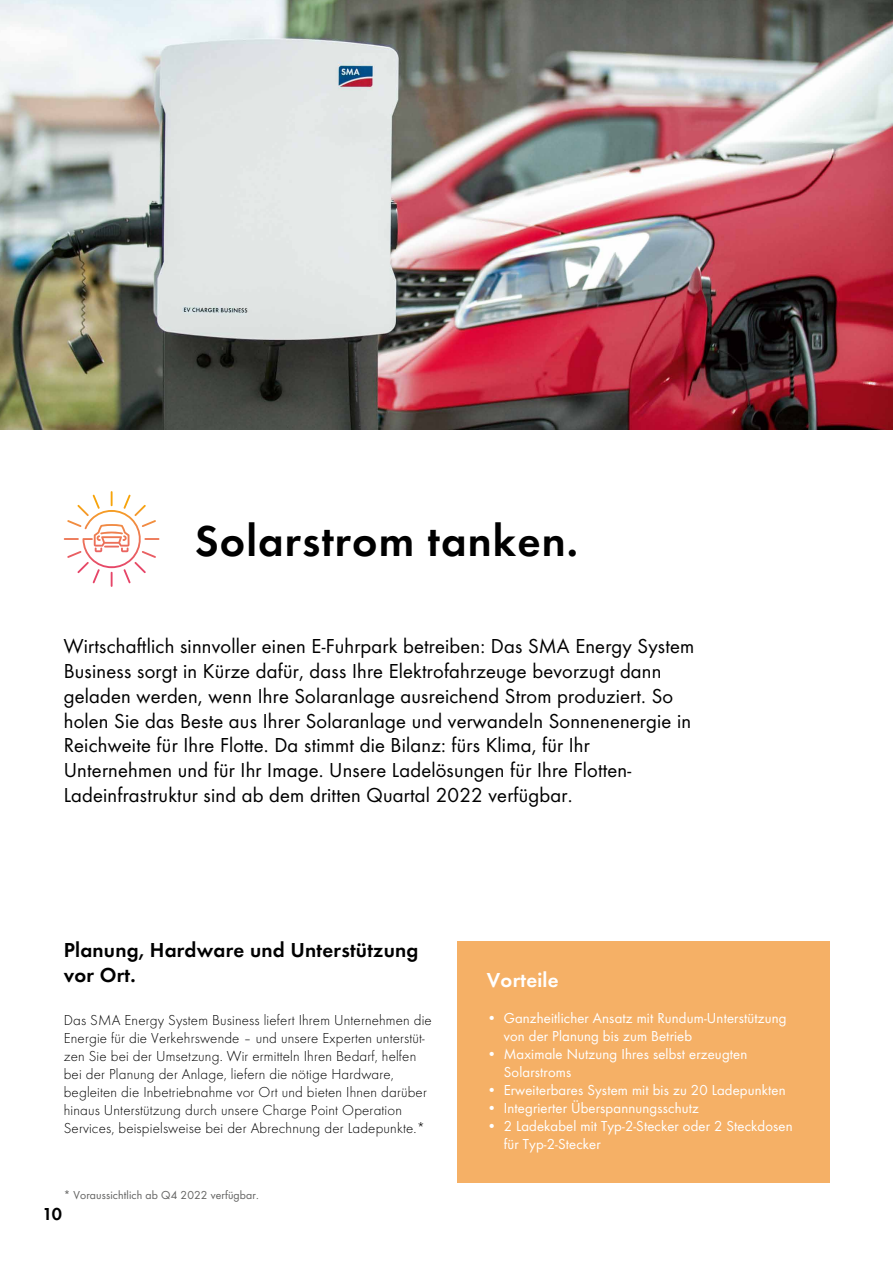
<style>
.page{position:relative;width:893px;height:1263px;background:#fff}
.page>*{position:absolute;margin:0;border:0;box-sizing:border-box;transform-origin:0 0}
.t1{font:600 45px "SMA Futura Global";letter-spacing:.025em;color:#000}
.t2{font:21px/24.8px "SMA Futura Global";letter-spacing:.01em;color:#000}
.t3{font:600 21px/24.8px "SMA Futura Global";letter-spacing:.01em;color:#000}
.t4{font:600 21px "SMA Futura Global";letter-spacing:.01em;color:#fff}
.t5{font:600 18px "SMA Futura Global";color:#000}
.t6{font:15px/18px "SMA Futura Global Light";letter-spacing:.01em;color:#000}
.t7{font:15px/18px "SMA Futura Global";letter-spacing:.01em;color:#fff}
.t8{font:12px "SMA Futura Global";letter-spacing:.01em;color:#636362}
</style>
<div class="page">
<img style="left:0;top:0;width:893px;height:429px">
<svg style="left:67px;top:491px;width:89px;height:78px"></svg>
<div style="left:457px;top:942px;width:372px;height:241px;background:#f5b066"></div>
<h1 class="t1" style="left:195px;top:514px;width:385px">Solarstrom tanken.</h1>
<p class="t2" style="left:64px;top:634px;width:632px">Wirtschaftlich sinnvoller einen E-Fuhrpark betreiben: Das SMA Energy System Business sorgt in Kürze dafür, dass Ihre Elektrofahrzeuge bevorzugt dann geladen werden, wenn Ihre Solaranlage ausreichend Strom produziert. So holen Sie das Beste aus Ihrer Solaranlage und verwandeln Sonnenenergie in Reichweite für Ihre Flotte. Da stimmt die Bilanz: fürs Klima, für Ihr Unternehmen und für Ihr Image. Unsere Ladelösungen für Ihre Flotten-Ladeinfrastruktur sind ab dem dritten Quartal 2022 verfügbar.</p>
<p class="t3" style="left:64px;top:938px;width:356px">Planung, Hardware und Unterstützung vor Ort.</p>
<p class="t6" style="left:64px;top:1011px;width:370px">Das SMA Energy System Business liefert Ihrem Unternehmen die Energie für die Verkehrswende – und unsere Experten unterstüt&shy;zen Sie bei der Umsetzung. Wir ermitteln Ihren Bedarf, helfen bei der Planung der Anlage, liefern die nötige Hardware, begleiten die Inbetriebnahme vor Ort und bieten Ihnen darüber hinaus Unterstützung durch unsere Charge Point Operation Services, beispielsweise bei der Abrechnung der Ladepunkte.*</p>
<p class="t8" style="left:64px;top:1188px;width:196px">* Voraussichtlich ab Q4 2022 verfügbar.</p>
<p class="t5" style="left:43px;top:1204px;width:21px">10</p>
<p class="t4" style="left:487px;top:968px;width:73px">Vorteile</p>
<p class="t7" style="left:504px;top:1009px;width:284px;text-indent:-17px">• Ganzheitlicher Ansatz mit Rundum-Unterstützung von der Planung bis zum Betrieb</p>
<p class="t7" style="left:504px;top:1045px;width:245px;text-indent:-17px">• Maximale Nutzung Ihres selbst erzeugten<br>Solarstroms</p>
<p class="t7" style="left:487px;top:1081px;width:300px">• Erweiterbares System mit bis zu 20 Ladepunkten</p>
<p class="t7" style="left:487px;top:1099px;width:214px">• Integrierter Überspannungsschutz</p>
<p class="t7" style="left:504px;top:1117px;width:290px;text-indent:-17px">• 2 Ladekabel mit Typ-2-Stecker oder 2 Steckdosen für Typ-2-Stecker</p>
</div>
